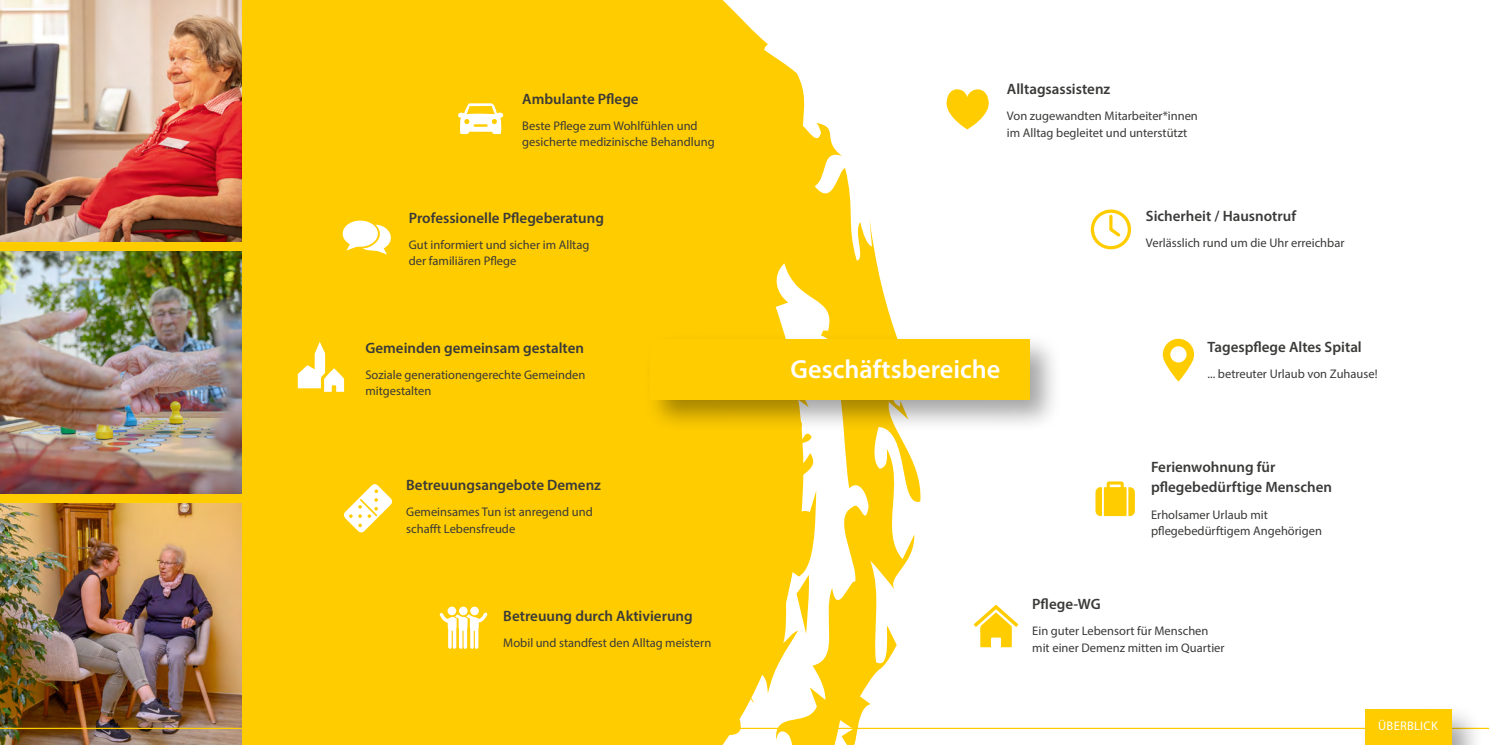
<style>
.page{position:relative;width:1489px;height:745px;background:#fff}
.page>*{position:absolute;margin:0;border:0;box-sizing:border-box;transform-origin:0 0}
.t1{font:600 26.25px "Myriad Pro";color:#fff}
.t2{font:600 15px/20px "Myriad Pro";color:#3a3a39}
.t3{font:12.5px/16.2px "Myriad Pro";color:#3a3a39}
.t4{font:12.5px "Myriad Pro";letter-spacing:.02em;color:#fff}
</style>
<div class="page">
<svg style="left:214px;top:0;width:709px;height:744px;background:#fed221"></svg>
<img style="left:0;top:0;width:241px;height:241px">
<img style="left:0;top:252px;width:241px;height:241px">
<img style="left:0;top:503px;width:241px;height:241px">
<div style="left:643px;top:332px;width:420px;height:101px;background:#000;opacity:.36"></div>
<div style="left:650px;top:339px;width:379px;height:60px;background:#fc0"></div>
<svg style="left:1162px;top:338px;width:31px;height:43px"></svg>
<svg style="left:946px;top:89px;width:42px;height:40px"></svg>
<svg style="left:1090px;top:209px;width:40px;height:40px"></svg>
<svg style="left:973px;top:605px;width:45px;height:41px"></svg>
<svg style="left:439px;top:612px;width:48px;height:36px"></svg>
<svg style="left:470px;top:606px;width:9px;height:9px"></svg>
<div style="left:459px;top:606px;width:8px;height:9px;background:#fff;border-radius:50%"></div>
<div style="left:447px;top:606px;width:9px;height:9px;background:#fff;border-radius:50%"></div>
<svg style="left:1095px;top:481px;width:39px;height:35px"></svg>
<svg style="left:298px;top:341px;width:46px;height:50px"></svg>
<svg style="left:343px;top:483px;width:49px;height:49px"></svg>
<svg style="left:341px;top:219px;width:51px;height:35px"></svg>
<svg style="left:457px;top:103px;width:46px;height:31px"></svg>
<hr style="left:0;top:727px;width:1488px;height:1px;background:#fc0">
<div style="left:1356px;top:701px;width:128px;height:43px;background:#000;opacity:.36"></div>
<div style="left:1364px;top:709px;width:86px;height:35px;background:#fc0"></div>
<p class="t2" style="left:522px;top:88px;width:118px">Ambulante Pflege</p>
<p class="t3" style="left:522px;top:117px;width:194px">Beste Pflege zum Wohlfühlen und gesicherte medizinische Behandlung</p>
<p class="t2" style="left:409px;top:207px;width:196px">Professionelle Pflegeberatung</p>
<p class="t3" style="left:409px;top:236px;width:182px">Gut informiert und sicher im Alltag der familiären Pflege</p>
<p class="t2" style="left:365px;top:337px;width:220px">Gemeinden gemeinsam gestalten</p>
<p class="t3" style="left:365px;top:366px;width:221px">Soziale generationengerechte Gemeinden mitgestalten</p>
<p class="t2" style="left:406px;top:474px;width:196px">Betreuungsangebote Demenz</p>
<p class="t3" style="left:406px;top:503px;width:188px">Gemeinsames Tun ist anregend und schafft Lebensfreude</p>
<p class="t2" style="left:503px;top:605px;width:191px">Betreuung durch Aktivierung</p>
<p class="t3" style="left:503px;top:634px;width:209px">Mobil und standfest den Alltag meistern</p>
<p class="t2" style="left:1006px;top:79px;width:105px">Alltagsassistenz</p>
<p class="t3" style="left:1006px;top:108px;width:192px">Von zugewandten Mitarbeiter*innen im Alltag begleitet und unterstützt</p>
<p class="t2" style="left:1145px;top:205px;width:152px">Sicherheit / Hausnotruf</p>
<p class="t3" style="left:1145px;top:234px;width:200px">Verlässlich rund um die Uhr erreichbar</p>
<h1 class="t1" style="left:790px;top:353px;width:211px">Geschäftsbereiche</h1>
<p class="t2" style="left:1207px;top:336px;width:156px">Tagespflege Altes Spital</p>
<p class="t3" style="left:1207px;top:365px;width:171px">... betreuter Urlaub von Zuhause!</p>
<p class="t2" style="left:1150px;top:456px;width:182px">Ferienwohnung für pflegebedürftige Menschen</p>
<p class="t3" style="left:1150px;top:506px;width:172px">Erholsamer Urlaub mit pflegebedürftigem Angehörigen</p>
<p class="t2" style="left:1032px;top:593px;width:70px">Pflege-WG</p>
<p class="t3" style="left:1032px;top:622px;width:194px">Ein guter Lebensort für Menschen mit einer Demenz mitten im Quartier</p>
<p class="t4" style="left:1378px;top:718px;width:61px">ÜBERBLICK</p>
</div>
